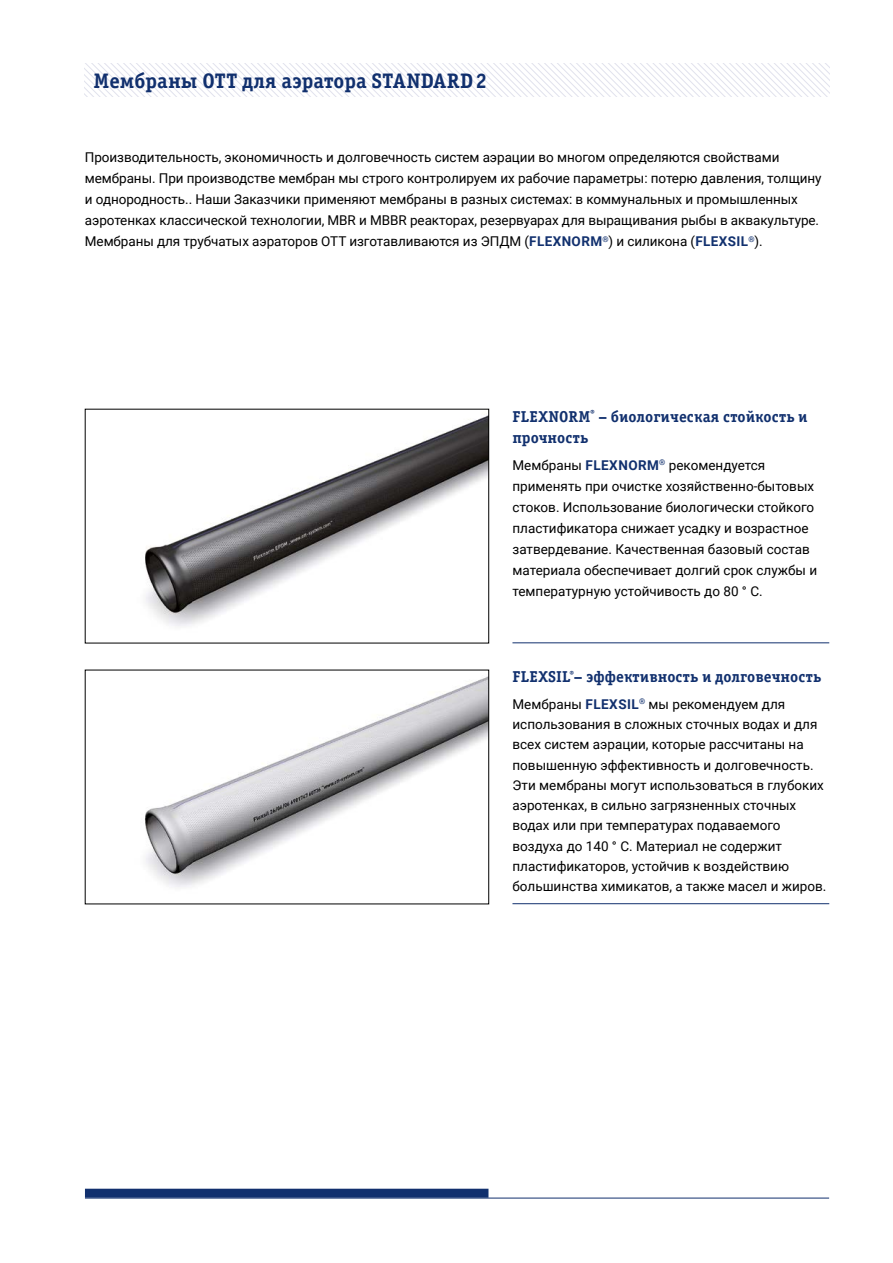
<style>
.page{position:relative;width:893px;height:1263px;background:#fff}
.page>*{position:absolute;margin:0;border:0;box-sizing:border-box;transform-origin:0 0}
.t1{font:700 21px "Officina Serif ITC";color:#11306e}
.t2{font:700 15.75px/21px "Officina Serif ITC";color:#11306e}
.t3{font:13.5px/21px "Roboto";color:#000}
.s1{font-weight:700;color:#11306e}
</style>
<div class="page">
<hr style="left:85px;top:1198px;width:744px;height:1px;background:#11306e">
<div style="left:85px;top:1189px;width:403px;height:9px;background:#11306e"></div>
<svg style="left:85px;top:64px;width:744px;height:33px"></svg>
<img style="left:145px;top:413px;width:342px;height:213px">
<img style="left:145px;top:677px;width:342px;height:210px">
<hr style="left:512px;top:642px;width:317px;height:1px;background:#11306e">
<hr style="left:512px;top:903px;width:317px;height:1px;background:#11306e">
<h1 class="t1" style="left:94px;top:67px;width:395px">Мембраны OTT для аэратора STANDARD2</h1>
<p class="t3" style="left:85px;top:147px;width:738px">Производительность, экономичность и долговечность систем аэрации во многом определяются свойствами мембраны. При производстве мембран мы строго контролируем их рабочие параметры: потерю давления, толщину и однородность.. Наши Заказчики применяют мембраны в разных системах: в коммунальных и промышленных аэротенках классической технологии, MBR и MBBR реакторах, резервуарах для выращивания рыбы в аквакультуре.<br>Мембраны для трубчатых аэраторов ОТТ изготавливаются из ЭПДМ (<span class="s1">FLEXNORM</span><sup>®</sup>) и силикона (<span class="s1">FLEXSIL</span><sup>®</sup>).</p>
<p class="t2" style="left:512px;top:405px;width:297px">FLEXNORM<sup>®</sup> – биологическая стойкость и прочность</p>
<p class="t3" style="left:512px;top:454px;width:306px">Мембраны <span class="s1">FLEXNORM</span><sup>®</sup> рекомендуется применять при очистке хозяйственно-бытовых стоков. Использование биологически стойкого пластификатора снижает усадку и возрастное затвердевание. Качественная базовый состав материала обеспечивает долгий срок службы и температурную устойчивость до 80 ° C.</p>
<p class="t2" style="left:513px;top:666px;width:310px">FLEXSIL<sup>®</sup>– эффективность и долговечность</p>
<p class="t3" style="left:512px;top:693px;width:315px;line-height:20.2px">Мембраны <span class="s1">FLEXSIL</span><sup>®</sup> мы рекомендуем для использования в сложных сточных водах и для всех систем аэрации, которые рассчитаны на повышенную эффективность и долговечность.<br>Эти мембраны могут использоваться в глубоких аэротенках, в сильно загрязненных сточных водах или при температурах подаваемого воздуха до 140 ° C. Материал не содержит пластификаторов, устойчив к воздействию большинства химикатов, а также масел и жиров.</p>
</div>
